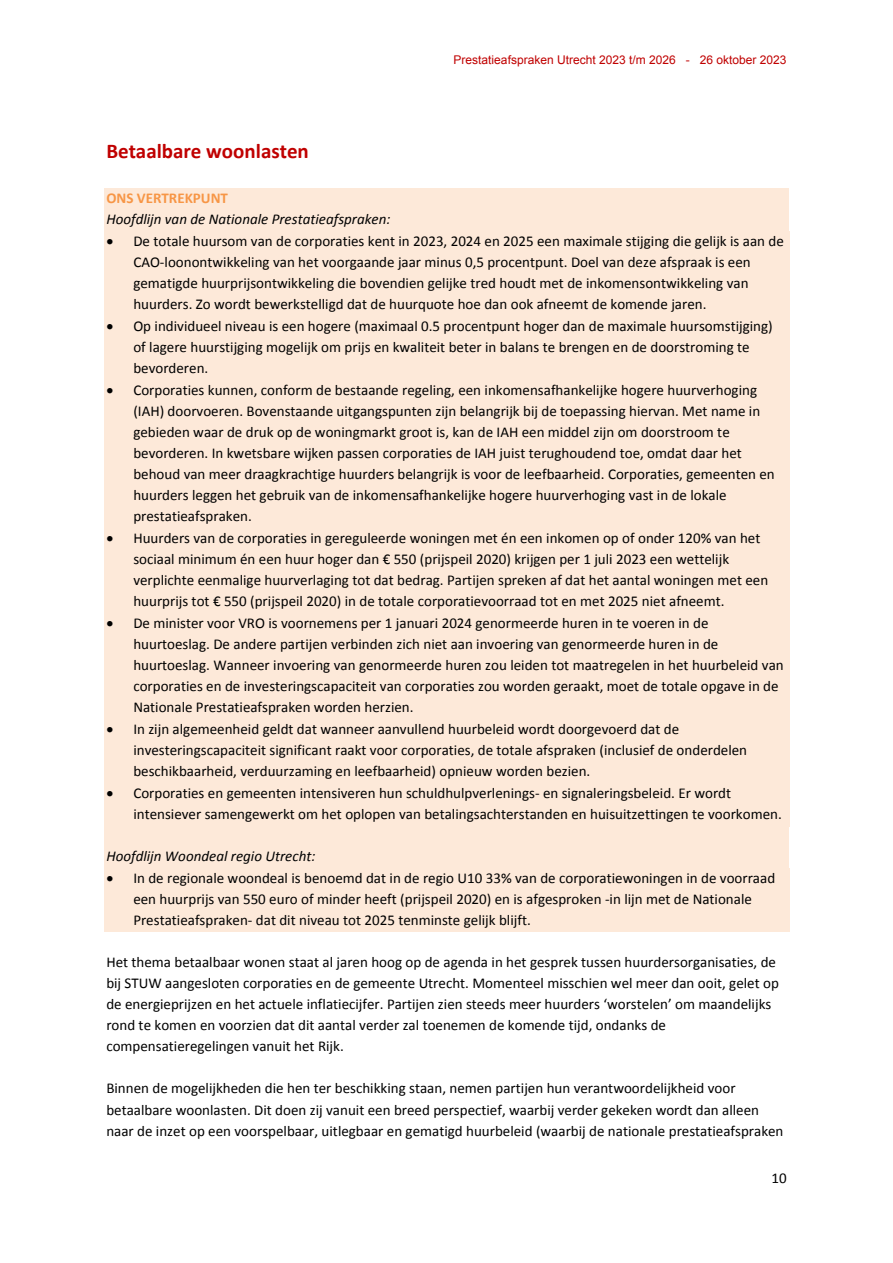
<style>
.page{position:relative;width:893px;height:1263px;background:#fff}
.page>*{position:absolute;margin:0;border:0;box-sizing:border-box;transform-origin:0 0}
.t1{font:700 21px "Calibri";color:#c00000}
.t2{font:15px/21px "Calibri";color:#000}
.t3{font:italic 15px "Calibri";color:#000}
.t4{font:700 15px "Calibri";color:#f79646}
.t5{font:12px "Arial";color:#c00000}
</style>
<div class="page">
<div style="left:104px;top:189px;width:684px;height:21px;background:#fde9d9"></div>
<div style="left:104px;top:210px;width:684px;height:21px;background:#fde9d9"></div>
<div style="left:104px;top:231px;width:685px;height:22px;background:#fde9d9"></div>
<div style="left:104px;top:253px;width:685px;height:21px;background:#fde9d9"></div>
<div style="left:104px;top:274px;width:685px;height:21px;background:#fde9d9"></div>
<div style="left:104px;top:295px;width:685px;height:21px;background:#fde9d9"></div>
<div style="left:104px;top:316px;width:685px;height:22px;background:#fde9d9"></div>
<div style="left:104px;top:338px;width:685px;height:21px;background:#fde9d9"></div>
<div style="left:104px;top:359px;width:685px;height:21px;background:#fde9d9"></div>
<div style="left:104px;top:380px;width:685px;height:22px;background:#fde9d9"></div>
<div style="left:104px;top:402px;width:685px;height:21px;background:#fde9d9"></div>
<div style="left:104px;top:423px;width:685px;height:21px;background:#fde9d9"></div>
<div style="left:104px;top:444px;width:685px;height:21px;background:#fde9d9"></div>
<div style="left:104px;top:465px;width:685px;height:21px;background:#fde9d9"></div>
<div style="left:104px;top:486px;width:685px;height:21px;background:#fde9d9"></div>
<div style="left:104px;top:507px;width:685px;height:21px;background:#fde9d9"></div>
<div style="left:104px;top:528px;width:685px;height:22px;background:#fde9d9"></div>
<div style="left:104px;top:550px;width:685px;height:21px;background:#fde9d9"></div>
<div style="left:104px;top:571px;width:685px;height:21px;background:#fde9d9"></div>
<div style="left:104px;top:592px;width:685px;height:21px;background:#fde9d9"></div>
<div style="left:104px;top:613px;width:685px;height:22px;background:#fde9d9"></div>
<div style="left:104px;top:635px;width:685px;height:21px;background:#fde9d9"></div>
<div style="left:104px;top:656px;width:685px;height:21px;background:#fde9d9"></div>
<div style="left:104px;top:677px;width:685px;height:21px;background:#fde9d9"></div>
<div style="left:104px;top:698px;width:685px;height:21px;background:#fde9d9"></div>
<div style="left:104px;top:719px;width:685px;height:22px;background:#fde9d9"></div>
<div style="left:104px;top:741px;width:685px;height:21px;background:#fde9d9"></div>
<div style="left:104px;top:762px;width:685px;height:21px;background:#fde9d9"></div>
<div style="left:104px;top:783px;width:685px;height:22px;background:#fde9d9"></div>
<div style="left:104px;top:805px;width:685px;height:21px;background:#fde9d9"></div>
<div style="left:104px;top:826px;width:684px;height:21px;background:#fde9d9"></div>
<div style="left:104px;top:847px;width:684px;height:21px;background:#fde9d9"></div>
<div style="left:104px;top:868px;width:685px;height:22px;background:#fde9d9"></div>
<div style="left:104px;top:890px;width:685px;height:21px;background:#fde9d9"></div>
<div style="left:104px;top:911px;width:685px;height:21px;background:#fde9d9"></div>
<p class="t5" style="left:453px;top:53px;width:334px">Prestatieafspraken Utrecht 2023 t/m 2026 - 26 oktober 2023</p>
<h1 class="t1" style="left:106px;top:138px;width:204px">Betaalbare woonlasten</h1>
<p class="t4" style="left:106px;top:189px;width:123px">ONS VERTREKPUNT</p>
<p class="t3" style="left:106px;top:210px;width:286px">Hoofdlijn van de Nationale Prestatieafspraken:</p>
<p class="t2" style="left:133px;top:230px;width:652px;text-indent:-27px">• De totale huursom van de corporaties kent in 2023, 2024 en 2025 een maximale stijging die gelijk is aan de CAO-loonontwikkeling van het voorgaande jaar minus 0,5 procentpunt. Doel van deze afspraak is een gematigde huurprijsontwikkeling die bovendien gelijke tred houdt met de inkomensontwikkeling van huurders. Zo wordt bewerkstelligd dat de huurquote hoe dan ook afneemt de komende jaren.</p>
<p class="t2" style="left:133px;top:315px;width:641px;text-indent:-27px">• Op individueel niveau is een hogere (maximaal 0.5 procentpunt hoger dan de maximale huursomstijging) of lagere huurstijging mogelijk om prijs en kwaliteit beter in balans te brengen en de doorstroming te bevorderen.</p>
<p class="t2" style="left:133px;top:379px;width:643px;text-indent:-27px">• Corporaties kunnen, conform de bestaande regeling, een inkomensafhankelijke hogere huurverhoging (IAH) doorvoeren. Bovenstaande uitgangspunten zijn belangrijk bij de toepassing hiervan. Met name in gebieden waar de druk op de woningmarkt groot is, kan de IAH een middel zijn om doorstroom te bevorderen. In kwetsbare wijken passen corporaties de IAH juist terughoudend toe, omdat daar het behoud van meer draagkrachtige huurders belangrijk is voor de leefbaarheid. Corporaties, gemeenten en huurders leggen het gebruik van de inkomensafhankelijke hogere huurverhoging vast in de lokale prestatieafspraken.</p>
<p class="t2" style="left:133px;top:528px;width:636px;text-indent:-27px">• Huurders van de corporaties in gereguleerde woningen met én een inkomen op of onder 120% van het sociaal minimum én een huur hoger dan € 550 (prijspeil 2020) krijgen per 1 juli 2023 een wettelijk verplichte eenmalige huurverlaging tot dat bedrag. Partijen spreken af dat het aantal woningen met een huurprijs tot € 550 (prijspeil 2020) in de totale corporatievoorraad tot en met 2025 niet afneemt.</p>
<p class="t2" style="left:133px;top:613px;width:652px;text-indent:-27px">• De minister voor VRO is voornemens per 1 januari 2024 genormeerde huren in te voeren in de huurtoeslag. De andere partijen verbinden zich niet aan invoering van genormeerde huren in de huurtoeslag. Wanneer invoering van genormeerde huren zou leiden tot maatregelen in het huurbeleid van corporaties en de investeringscapaciteit van corporaties zou worden geraakt, moet de totale opgave in de Nationale Prestatieafspraken worden herzien.</p>
<p class="t2" style="left:133px;top:719px;width:615px;text-indent:-27px">• In zijn algemeenheid geldt dat wanneer aanvullend huurbeleid wordt doorgevoerd dat de investeringscapaciteit significant raakt voor corporaties, de totale afspraken (inclusief de onderdelen beschikbaarheid, verduurzaming en leefbaarheid) opnieuw worden bezien.</p>
<p class="t2" style="left:133px;top:783px;width:650px;text-indent:-27px">• Corporaties en gemeenten intensiveren hun schuldhulpverlenings- en signaleringsbeleid. Er wordt intensiever samengewerkt om het oplopen van betalingsachterstanden en huisuitzettingen te voorkomen.</p>
<p class="t3" style="left:106px;top:847px;width:210px">Hoofdlijn Woondeal regio Utrecht:</p>
<p class="t2" style="left:133px;top:867px;width:643px;text-indent:-27px">• In de regionale woondeal is benoemd dat in de regio U10 33% van de corporatiewoningen in de voorraad een huurprijs van 550 euro of minder heeft (prijspeil 2020) en is afgesproken -in lijn met de Nationale<br>Prestatieafspraken- dat dit niveau tot 2025 tenminste gelijk blijft.</p>
<p class="t2" style="left:106px;top:952px;width:674px">Het thema betaalbaar wonen staat al jaren hoog op de agenda in het gesprek tussen huurdersorganisaties, de bij STUW aangesloten corporaties en de gemeente Utrecht. Momenteel misschien wel meer dan ooit, gelet op de energieprijzen en het actuele inflatiecijfer. Partijen zien steeds meer huurders ‘worstelen’ om maandelijks rond te komen en voorzien dat dit aantal verder zal toenemen de komende tijd, ondanks de compensatieregelingen vanuit het Rijk.</p>
<p class="t2" style="left:106px;top:1078px;width:678px">Binnen de mogelijkheden die hen ter beschikking staan, nemen partijen hun verantwoordelijkheid voor betaalbare woonlasten. Dit doen zij vanuit een breed perspectief, waarbij verder gekeken wordt dan alleen naar de inzet op een voorspelbaar, uitlegbaar en gematigd huurbeleid (waarbij de nationale prestatieafspraken</p>
<p class="t2" style="left:771px;top:1167px;width:17px">10</p>
</div>
